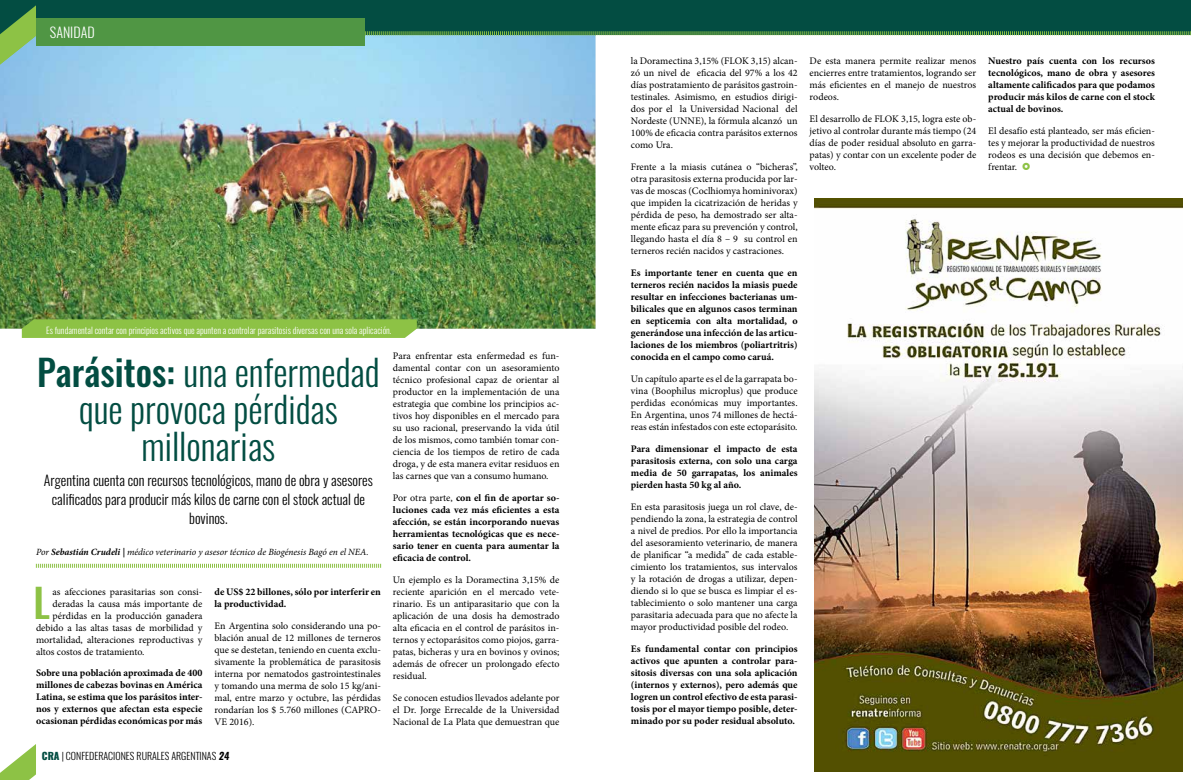
<style>
.page{position:relative;width:1191px;height:780px;background:#fff}
.page>*{position:absolute;margin:0;border:0;box-sizing:border-box;transform-origin:0 0}
.t1{font:500 39.6px "Oswald";color:#8dc245}
.t2{font:300 36px/36.9px "Oswald";color:#034d42;text-align:center}
.t3{font:300 14px/18.8px "Oswald";color:#000;text-align:center}
.t4{font:300 14px "Oswald";color:#fff}
.t5{font:10px/12px "Minion Pro";color:#000;text-align:justify}
.t6{font:700 10px/12px "Minion Pro";color:#000;text-align:justify}
.t7{font:300 10px "Oswald";color:#000}
.t8{font:italic 9.5px "Minion Pro";letter-spacing:-.005em;color:#000}
.t9{font:300 9px "Oswald";color:#fff}
.s1{font-weight:500}
.s2{font-weight:700}
.s3{font-weight:800;color:#034d42}
.s4{font-weight:700;font-style:italic}
.s5{font-weight:400}
</style>
<div class="page">
<img style="left:0;top:36px;width:595px;height:292px">
<div style="left:596px;top:0;width:595px;height:35px;background:#034d42"></div>
<svg style="left:0;top:744px;width:36px;height:36px"></svg>
<div style="left:0;top:0;width:595px;height:35px;background:#034d42"></div>
<svg style="left:364px;top:31px;width:827px;height:5px"></svg>
<svg style="left:0;top:5px;width:36px;height:60px"></svg>
<div style="left:36px;top:18px;width:328px;height:28px;background:#509644"></div>
<svg style="left:36px;top:563px;width:345px;height:4px"></svg>
<div style="left:22px;top:319px;width:395px;height:19px;background:#8dc245"></div>
<img style="left:814px;top:199px;width:369px;height:572px">
<h3 class="t4" style="left:50px;top:23px;width:46px">SANIDAD</h3>
<p class="t9" style="left:46px;top:324px;width:347px">Es fundamental contar con principios activos que apunten a controlar parasitosis diversas con una sola aplicación.</p>
<h2 class="t2" style="left:37px;top:354px;width:344px"><span class="s1">Parásitos:</span> una enfermedad que provoca pérdidas millonarias</h2>
<h3 class="t3" style="left:44px;top:471px;width:330px">Argentina cuenta con recursos tecnológicos, mano de obra y asesores calificados para producir más kilos de carne con el stock actual de bovinos.</h3>
<p class="t8" style="left:36px;top:545px;width:334px">Por <span class="s2">Sebastián Crudeli |</span> médico veterinario y asesor técnico de Biogénesis Bagó en el NEA.</p>
<h1 class="t1" style="left:34px;top:575px;width:18px">L</h1>
<p class="t5" style="left:53px;top:586px;width:151px">as afecciones parasitarias son consi-</p>
<p class="t5" style="left:53px;top:598px;width:151px">deradas la causa más importante de</p>
<p class="t5" style="left:53px;top:610px;width:151px">pérdidas en la producción ganadera</p>
<p class="t5" style="left:36px;top:622px;width:168px">debido a las altas tasas de morbilidad y</p>
<p class="t5" style="left:36px;top:634px;width:168px">mortalidad, alteraciones reproductivas y</p>
<p class="t5" style="left:36px;top:646px;width:110px">altos costos de tratamiento.</p>
<p class="t6" style="left:36px;top:666px;width:168px">Sobre una población aproximada de 400 millones de cabezas bovinas en América Latina, se estima que los parásitos inter&shy;nos y externos que afectan esta especie ocasionan pérdidas económicas por más</p>
<p class="t6" style="left:214px;top:585px;width:168px">de US$ 22 billones, sólo por interferir en la productividad.</p>
<p class="t5" style="left:214px;top:620px;width:168px">En Argentina solo considerando una po&shy;blación anual de 12 millones de terneros que se destetan, teniendo en cuenta exclu&shy;sivamente la problemática de parasitosis interna por nematodos gastrointestinales y tomando una merma de solo 15 kg/ani&shy;mal, entre marzo y octubre, las pérdidas rondarían los $ 5.760 millones (CAPRO-VE 2016).</p>
<p class="t7" style="left:42px;top:749px;width:189px"><span class="s3">CRA</span> | CONFEDERACIONES RURALES ARGENTINAS <span class="s4">24</span></p>
<p class="t5" style="left:393px;top:350px;width:168px">Para enfrentar esta enfermedad es fun&shy;damental contar con un asesoramiento técnico profesional capaz de orientar al productor en la implementación de una estrategia que combine los principios ac&shy;tivos hoy disponibles en el mercado para su uso racional, preservando la vida útil de los mismos, como también tomar con&shy;ciencia de los tiempos de retiro de cada droga, y de esta manera evitar residuos en las carnes que van a consumo humano.</p>
<p class="t6" style="left:393px;top:492px;width:168px"><span class="s5">Por otra parte,</span> con el fin de aportar so&shy;luciones cada vez más eficientes a esta afección, se están incorporando nuevas herramientas tecnológicas que es nece&shy;sario tener en cuenta para aumentar la eficacia de control.</p>
<p class="t5" style="left:393px;top:574px;width:168px">Un ejemplo es la Doramectina 3,15% de reciente aparición en el mercado vete&shy;rinario. Es un antiparasitario que con la aplicación de una dosis ha demostrado alta eficacia en el control de parásitos in&shy;ternos y ectoparásitos como piojos, garra&shy;patas, bicheras y ura en bovinos y ovinos; además de ofrecer un prolongado efecto residual.</p>
<p class="t5" style="left:393px;top:692px;width:168px">Se conocen estudios llevados adelante por el Dr. Jorge Errecalde de la Universidad Nacional de La Plata que demuestran que</p>
<p class="t5" style="left:631px;top:55px;width:168px">la Doramectina 3,15% (FLOK 3,15) alcan&shy;zó un nivel de eficacia del 97% a los 42 días postratamiento de parásitos gastroin&shy;testinales. Asimismo, en estudios dirigi&shy;dos por el la Universidad Nacional del Nordeste (UNNE), la fórmula alcanzó un 100% de eficacia contra parásitos externos como Ura.</p>
<p class="t5" style="left:631px;top:161px;width:168px">Frente a la miasis cutánea o “bicheras”, otra parasitosis externa producida por lar&shy;vas de moscas (Coclhiomya hominivorax) que impiden la cicatrización de heridas y pérdida de peso, ha demostrado ser alta&shy;mente eficaz para su prevención y control, llegando hasta el día 8 – 9 su control en terneros recién nacidos y castraciones.</p>
<p class="t6" style="left:631px;top:267px;width:168px">Es importante tener en cuenta que en terneros recién nacidos la miasis puede resultar en infecciones bacterianas um&shy;bilicales que en algunos casos terminan en septicemia con alta mortalidad, o generándose una infección de las articu&shy;laciones de los miembros (poliartritris) conocida en el campo como caruá.</p>
<p class="t5" style="left:631px;top:373px;width:168px">Un capítulo aparte es el de la garrapata bo&shy;vina (Boophilus microplus) que produce perdidas económicas muy importantes.<br>En Argentina, unos 74 millones de hectá&shy;reas están infestados con este ectoparásito.</p>
<p class="t6" style="left:631px;top:443px;width:168px">Para dimensionar el impacto de esta parasitosis externa, con solo una carga media de 50 garrapatas, los animales pierden hasta 50 kg al año.</p>
<p class="t5" style="left:631px;top:501px;width:168px">En esta parasitosis juega un rol clave, de&shy;pendiendo la zona, la estrategia de control a nivel de predios. Por ello la importancia del asesoramiento veterinario, de manera de planificar “a medida” de cada estable&shy;cimiento los tratamientos, sus intervalos y la rotación de drogas a utilizar, depen&shy;diendo si lo que se busca es limpiar el es&shy;tablecimiento o solo mantener una carga parasitaria adecuada para que no afecte la mayor productividad posible del rodeo.</p>
<p class="t6" style="left:631px;top:643px;width:168px">Es fundamental contar con principios activos que apunten a controlar para&shy;sitosis diversas con una sola aplicación (internos y externos), pero además que logren un control efectivo de esta parasi&shy;tosis por el mayor tiempo posible, deter&shy;minado por su poder residual absoluto.</p>
<p class="t5" style="left:809px;top:55px;width:168px">De esta manera permite realizar menos encierres entre tratamientos, logrando ser más eficientes en el manejo de nuestros rodeos.</p>
<p class="t5" style="left:809px;top:113px;width:168px">El desarrollo de FLOK 3,15, logra este ob&shy;jetivo al controlar durante más tiempo (24 días de poder residual absoluto en garra&shy;patas) y contar con un excelente poder de volteo.</p>
<p class="t6" style="left:988px;top:55px;width:168px">Nuestro país cuenta con los recursos tecnológicos, mano de obra y asesores altamente calificados para que podamos producir más kilos de carne con el stock actual de bovinos.</p>
<p class="t5" style="left:988px;top:125px;width:168px">El desafío está planteado, ser más eficien&shy;tes y mejorar la productividad de nuestros rodeos es una decisión que debemos en&shy;frentar.</p>
</div>
